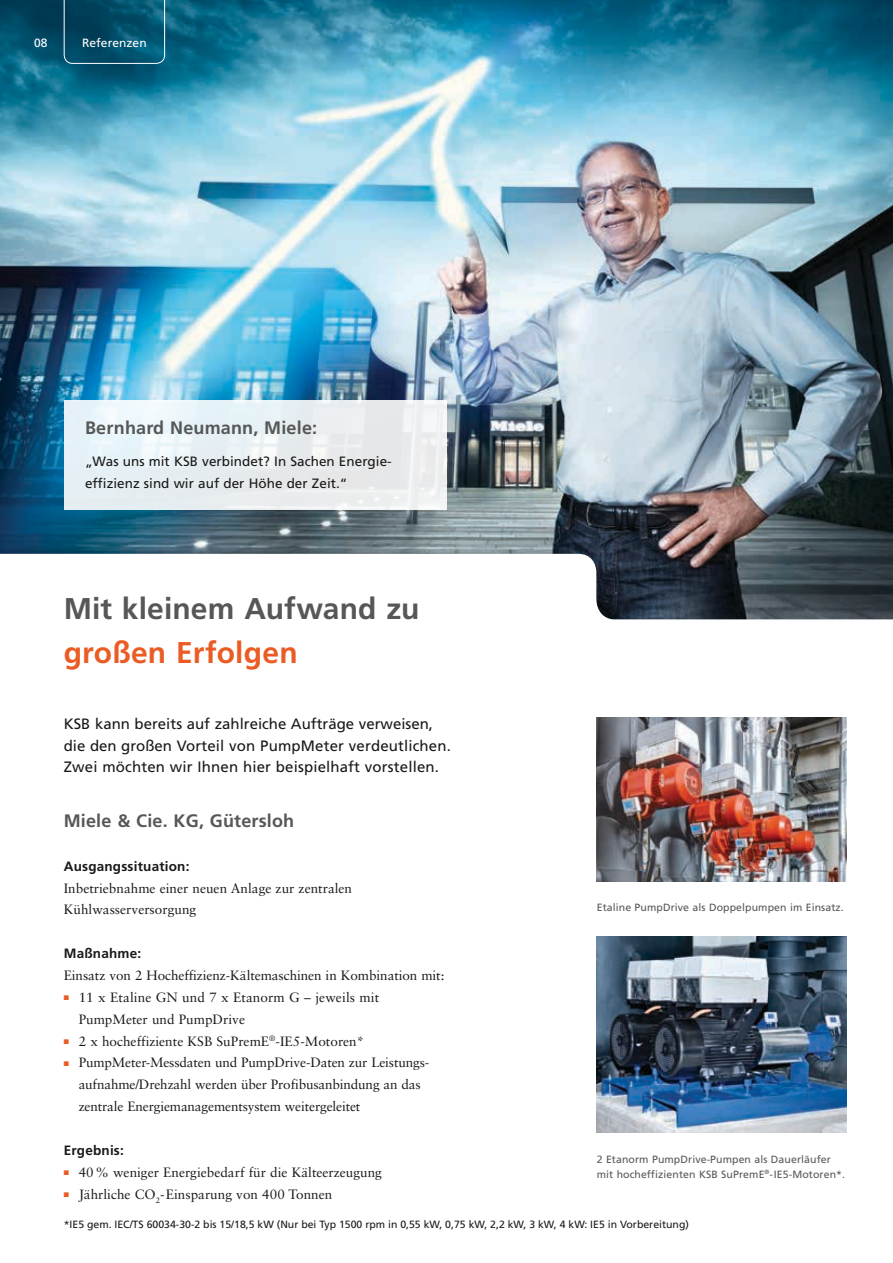
<style>
.page{position:relative;width:893px;height:1263px;background:#fff}
.page>*{position:absolute;margin:0;border:0;box-sizing:border-box;transform-origin:0 0}
.t1{font:700 30px "Frutiger LT Pro";letter-spacing:.005em;color:#575757}
.t2{font:700 30px "Frutiger LT Pro";letter-spacing:.005em;color:#eb5c25}
.t3{font:700 18px "Frutiger LT Pro";letter-spacing:.01em;color:#575757}
.t4{font:15px/21.9px "Frutiger LT Pro";letter-spacing:.01em;color:#1a1918}
.t5{font:13.5px/21.9px "Sabon LT Std";color:#1a1918}
.t6{font:13.5px/21.9px "Frutiger LT Pro";color:#1a1918}
.t7{font:700 13.5px "Frutiger LT Pro";letter-spacing:.015em;color:#1a1918}
.t8{font:12px "Frutiger LT Pro";letter-spacing:.005em;color:#fff}
.t9{font:10.5px/15px "Frutiger LT Pro";letter-spacing:.01em;color:#575757}
.t10{font:10.5px "Frutiger LT Pro";color:#1a1918}
.s1{color:#eb5c25}
</style>
<div class="page">
<img style="left:0;top:0;width:893px;height:619px">
<img style="left:597px;top:936px;width:249px;height:197px">
<div style="left:64px;top:401px;width:382px;height:109px;background:linear-gradient(to right,#e7f3f8,#ecebec)"></div>
<img style="left:597px;top:718px;width:249px;height:164px">
<svg style="left:64px;top:0;width:101px;height:64px"></svg>
<p class="t8" style="left:34px;top:36px;width:15px">08</p>
<p class="t8" style="left:82px;top:35px;width:66px">Referenzen</p>
<h2 class="t3" style="left:85px;top:417px;width:234px">Bernhard Neumann, Miele:</h2>
<p class="t6" style="left:85px;top:451px;width:307px">„Was uns mit KSB verbindet? In Sachen Energie&shy;effizienz sind wir auf der Höhe der Zeit.“</p>
<h1 class="t1" style="left:64px;top:591px;width:357px">Mit kleinem Aufwand zu</h1>
<h1 class="t2" style="left:64px;top:635px;width:235px">großen Erfolgen</h1>
<p class="t4" style="left:64px;top:712px;width:389px">KSB kann bereits auf zahlreiche Aufträge verweisen, die den großen Vorteil von PumpMeter verdeutlichen.<br>Zwei möchten wir Ihnen hier beispielhaft vorstellen.</p>
<h2 class="t3" style="left:64px;top:810px;width:232px">Miele &amp; Cie. KG, Gütersloh</h2>
<p class="t7" style="left:64px;top:858px;width:127px">Ausgangssituation:</p>
<p class="t5" style="left:64px;top:877px;width:290px">Inbetriebnahme einer neuen Anlage zur zentralen<br>Kühlwasserversorgung</p>
<p class="t7" style="left:64px;top:945px;width:79px">Maßnahme:</p>
<p class="t5" style="left:64px;top:964px;width:382px">Einsatz von 2 Hocheffizienz-Kältemaschinen in Kombination mit:</p>
<p class="t5" style="left:79px;top:986px;width:302px;text-indent:-15px"><span class="s1">■</span> 11 x Etaline GN und 7 x Etanorm G – jeweils mit<br>PumpMeter und PumpDrive</p>
<p class="t5" style="left:64px;top:1030px;width:302px"><span class="s1">■</span> 2 x hocheffiziente KSB SuPremE<sup>®</sup>-IE5-Motoren*</p>
<p class="t5" style="left:79px;top:1052px;width:352px;text-indent:-15px"><span class="s1">■</span> PumpMeter-Messdaten und PumpDrive-Daten zur Leistungs&shy;aufnahme/Drehzahl werden über Profibusanbindung an das zentrale Energiemanagementsystem weitergeleitet</p>
<p class="t7" style="left:64px;top:1142px;width:62px">Ergebnis:</p>
<p class="t5" style="left:64px;top:1161px;width:320px"><span class="s1">■</span> 40% weniger Energiebedarf für die Kälteerzeugung</p>
<p class="t5" style="left:64px;top:1183px;width:270px"><span class="s1">■</span> Jährliche CO<sub>2</sub>-Einsparung von 400 Tonnen</p>
<p class="t9" style="left:597px;top:900px;width:249px">Etaline PumpDrive als Doppelpumpen im Einsatz.</p>
<p class="t9" style="left:597px;top:1152px;width:250px">2 Etanorm PumpDrive-Pumpen als Dauerläufer mit hocheffizienten KSB SuPremE<sup>®</sup>-IE5-Motoren*.</p>
<p class="t10" style="left:64px;top:1218px;width:627px">*IE5 gem. IEC/TS 60034-30-2 bis 15/18,5 kW (Nur bei Typ 1500 rpm in 0,55 kW, 0,75 kW, 2,2 kW, 3 kW, 4 kW: IE5 in Vorbereitung)</p>
</div>
